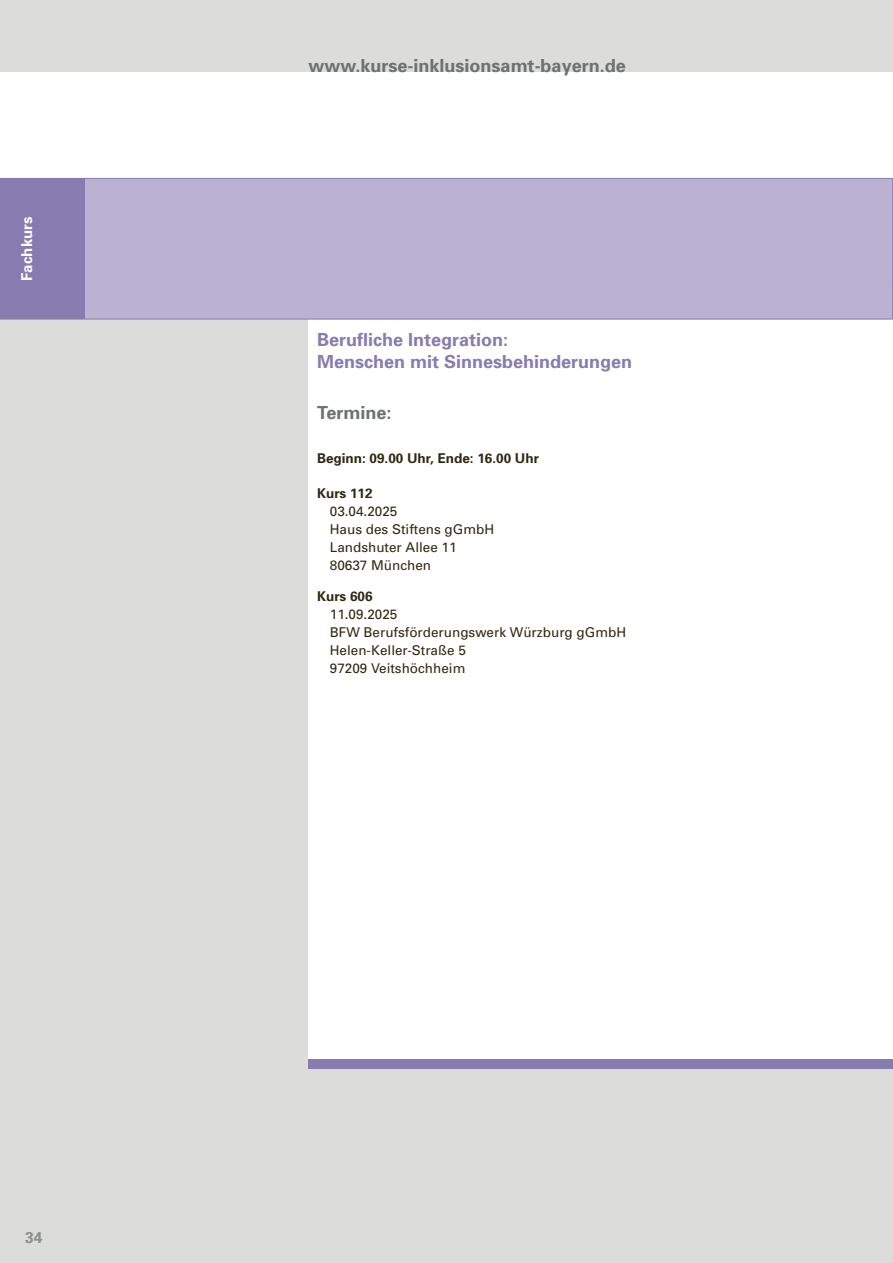
<style>
.page{position:relative;width:893px;height:1263px;background:#fff}
.page>*{position:absolute;margin:0;border:0;box-sizing:border-box;transform-origin:0 0}
.t1{font:700 18px/21.6px "Pgjncl Univers";color:#877cb0}
.t2{font:700 18px "Rhwnfl Univers";color:#6b7270}
.t3{font:700 18px "Pgjncl Univers";color:#6b7270}
.t4{font:700 15.75px "Pgjncl Univers";color:#8b908e}
.t5{font:700 15px "Xgspfw Univers";color:#fff}
.t6{font:13.5px "Dwpqms Univers";color:#2f2912}
.t7{font:700 13.5px "Pgjncl Univers";color:#2f2912}
</style>
<div class="page">
<div style="left:0;top:319px;width:893px;height:944px;background:#dcdcdb"></div>
<div style="left:309px;top:319px;width:584px;height:749px;background:#fff"></div>
<div style="left:309px;top:1059px;width:584px;height:9px;background:#877cb0"></div>
<div style="left:0;top:0;width:893px;height:72px;background:#dcdcdb"></div>
<div style="left:85px;top:178px;width:808px;height:141px;background:#bbb1d3"></div>
<div style="left:0;top:178px;width:85px;height:141px;background:#877cb0"></div>
<p class="t5" style="left:18px;top:281px;width:66px;rotate:-90deg">Fachkurs</p>
<p class="t4" style="left:25px;top:1227px;width:19px">34</p>
<h1 class="t2" style="left:309px;top:55px;width:319px">www.kurse-inklusionsamt-bayern.de</h1>
<h2 class="t1" style="left:317px;top:329px;width:317px">Berufliche Integration:<br>Menschen mit Sinnesbehinderungen</h2>
<h3 class="t3" style="left:317px;top:402px;width:76px">Termine:</h3>
<p class="t7" style="left:317px;top:450px;width:223px">Beginn: 09.00 Uhr, Ende: 16.00 Uhr</p>
<p class="t7" style="left:317px;top:485px;width:57px">Kurs 112</p>
<p class="t6" style="left:330px;top:503px;width:69px">03.04.2025</p>
<p class="t6" style="left:330px;top:521px;width:166px">Haus des Stiftens gGmbH</p>
<p class="t6" style="left:330px;top:539px;width:128px">Landshuter Allee 11</p>
<p class="t6" style="left:330px;top:557px;width:103px">80637 München</p>
<p class="t7" style="left:317px;top:588px;width:57px">Kurs 606</p>
<p class="t6" style="left:330px;top:606px;width:69px">11.09.2025</p>
<p class="t6" style="left:330px;top:624px;width:298px">BFW Berufsförderungswerk Würzburg gGmbH</p>
<p class="t6" style="left:330px;top:642px;width:138px">Helen-Keller-Straße 5</p>
<p class="t6" style="left:330px;top:660px;width:137px">97209 Veitshöchheim</p>
</div>
